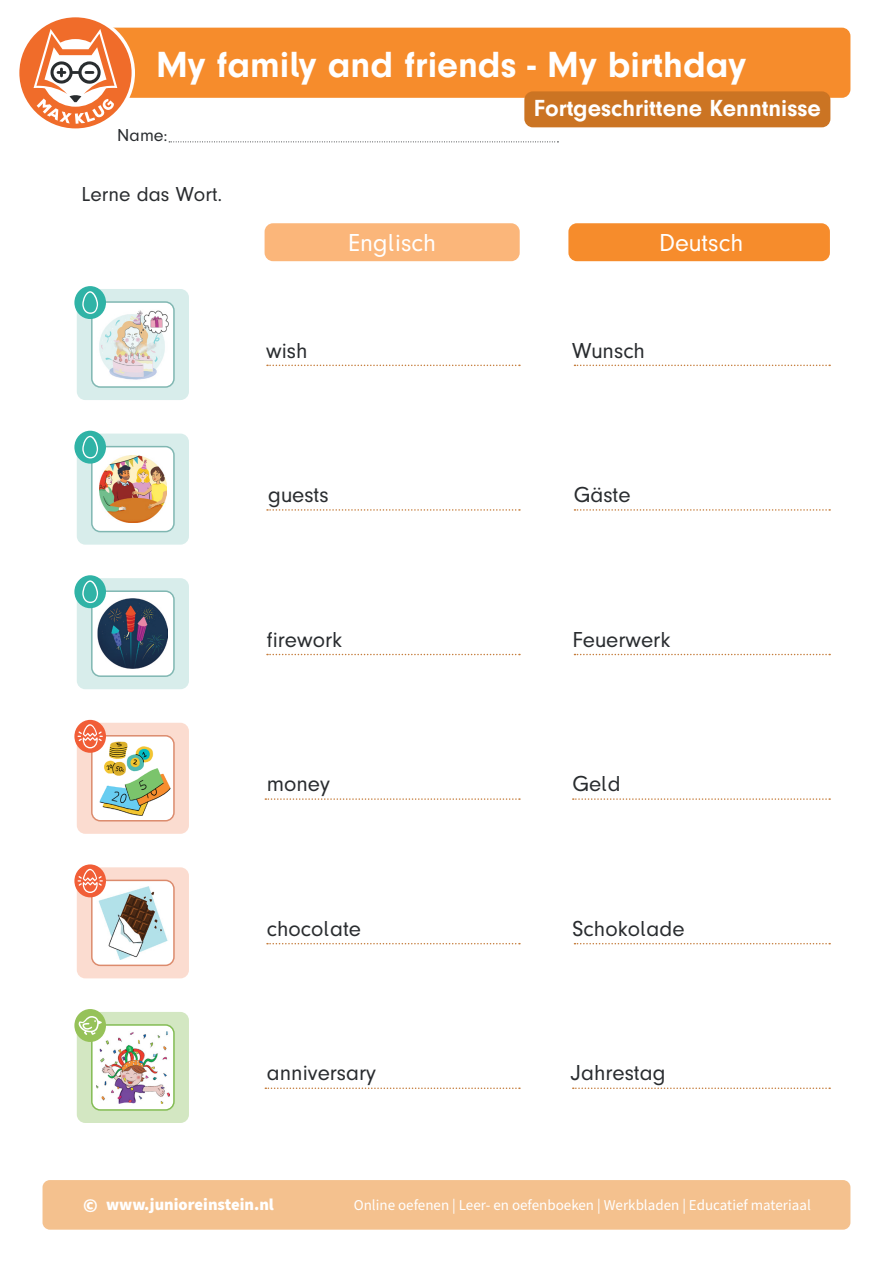
<style>
.page{position:relative;width:893px;height:1263px;background:#fff}
.page>*{position:absolute;margin:0;border:0;box-sizing:border-box;transform-origin:0 0}
.t1{font:700 37.5px "Mk Druckschrift N";color:#fff}
.t2{font:25.5px "Mk Druckschrift N";color:#fff}
.t3{font:700 24px "Mk Druckschrift N";color:#fff}
.t4{font:22.5px "Mk Druckschrift N";color:#292c2f}
.t5{font:21px "Mk Druckschrift N";color:#292c2f}
.t6{font:18px "Mk Druckschrift N";color:#292c2f}
.t7{font:900 16.5px "Source Sans Pro";color:#fff}
.t8{font:15px "Source Sans Pro";color:#fff}
.s1{font-size:19.5px}
</style>
<div class="page">
<div style="left:43px;top:1180px;width:807px;height:50px;background:#f4c18e;border-radius:7px"></div>
<div style="left:75px;top:28px;width:775px;height:70px;background:#f68c2c;border-radius:9px"></div>
<svg style="left:169px;top:141px;width:389px;height:1px"></svg>
<svg style="left:19px;top:17px;width:116px;height:112px"></svg>
<div style="left:524px;top:91px;width:306px;height:36px;background:#cb7423;border-radius:9px"></div>
<svg style="left:267px;top:365px;width:253px;height:1px"></svg>
<svg style="left:574px;top:365px;width:256px;height:1px"></svg>
<svg style="left:265px;top:798px;width:255px;height:2px"></svg>
<svg style="left:573px;top:798px;width:257px;height:2px"></svg>
<svg style="left:267px;top:509px;width:253px;height:2px"></svg>
<svg style="left:574px;top:509px;width:256px;height:2px"></svg>
<svg style="left:267px;top:943px;width:253px;height:1px"></svg>
<svg style="left:574px;top:943px;width:256px;height:1px"></svg>
<svg style="left:267px;top:654px;width:253px;height:1px"></svg>
<svg style="left:574px;top:654px;width:256px;height:1px"></svg>
<svg style="left:265px;top:1087px;width:255px;height:2px"></svg>
<svg style="left:573px;top:1087px;width:257px;height:2px"></svg>
<div style="left:265px;top:223px;width:255px;height:38px;background:#fbb67a;border-radius:9px"></div>
<div style="left:568px;top:223px;width:262px;height:38px;background:#f68c2c;border-radius:9px"></div>
<div style="left:77px;top:1012px;width:112px;height:111px;background:#d3e7c2;border-radius:9px"></div>
<div style="left:92px;top:1025px;width:82px;height:85px;background:#fff;border-radius:9px"></div>
<img style="left:97px;top:1031px;width:72px;height:72px">
<div style="left:91px;top:1024px;width:84px;height:87px;border:2px solid #83bc53;border-radius:9px"></div>
<div style="left:74px;top:1009px;width:32px;height:33px;background:#96c259;border-radius:50%"></div>
<svg style="left:78px;top:1016px;width:24px;height:19px"></svg>
<div style="left:77px;top:867px;width:112px;height:111px;background:#fbdcd0;border-radius:9px"></div>
<div style="left:92px;top:880px;width:82px;height:85px;background:#fff;border-radius:9px"></div>
<img style="left:97px;top:886px;width:71px;height:73px">
<div style="left:91px;top:880px;width:84px;height:86px;border:2px solid #dc8b6d;border-radius:9px"></div>
<svg style="left:74px;top:864px;width:32px;height:33px"></svg>
<svg style="left:78px;top:869px;width:25px;height:24px"></svg>
<div style="left:77px;top:723px;width:112px;height:111px;background:#fbdcd0;border-radius:9px"></div>
<div style="left:92px;top:736px;width:82px;height:85px;background:#fff;border-radius:9px"></div>
<img style="left:98px;top:741px;width:73px;height:74px">
<div style="left:91px;top:735px;width:84px;height:86px;border:2px solid #dc8b6d;border-radius:9px"></div>
<svg style="left:74px;top:720px;width:32px;height:33px"></svg>
<svg style="left:78px;top:724px;width:25px;height:24px"></svg>
<div style="left:77px;top:289px;width:112px;height:111px;background:#d8edeb;border-radius:9px"></div>
<div style="left:77px;top:434px;width:112px;height:111px;background:#d8edeb;border-radius:9px"></div>
<div style="left:77px;top:578px;width:112px;height:111px;background:#d8edeb;border-radius:9px"></div>
<div style="left:92px;top:302px;width:82px;height:85px;background:#fff;border-radius:9px"></div>
<img style="left:95px;top:309px;width:74px;height:71px">
<div style="left:91px;top:301px;width:84px;height:87px;border:2px solid #80b7b2;border-radius:9px"></div>
<div style="left:92px;top:447px;width:82px;height:85px;background:#fff;border-radius:9px"></div>
<img style="left:99px;top:455px;width:67px;height:68px">
<div style="left:91px;top:446px;width:84px;height:86px;border:2px solid #80b7b2;border-radius:9px"></div>
<div style="left:92px;top:591px;width:82px;height:85px;background:#fff;border-radius:9px"></div>
<img style="left:98px;top:599px;width:70px;height:70px">
<div style="left:91px;top:590px;width:84px;height:87px;border:2px solid #80b7b2;border-radius:9px"></div>
<div style="left:74px;top:431px;width:32px;height:33px;background:#30b3a6;border-radius:50%"></div>
<svg style="left:82px;top:436px;width:16px;height:22px"></svg>
<div style="left:74px;top:286px;width:32px;height:33px;background:#30b3a6;border-radius:50%"></div>
<svg style="left:82px;top:291px;width:16px;height:23px"></svg>
<div style="left:74px;top:575px;width:32px;height:33px;background:#30b3a6;border-radius:50%"></div>
<svg style="left:82px;top:580px;width:16px;height:23px"></svg>
<p class="t1" style="left:156px;top:43px;width:591px">My family and friends - My birthday</p>
<p class="t6" style="left:117px;top:125px;width:52px">Name:</p>
<p class="t5" style="left:81px;top:183px;width:142px">Lerne das Wort.</p>
<p class="t3" style="left:534px;top:95px;width:288px">Fortgeschrittene Kenntnisse</p>
<p class="t2" style="left:348px;top:228px;width:90px">Englisch</p>
<p class="t2" style="left:659px;top:228px;width:86px">Deutsch</p>
<p class="t4" style="left:266px;top:338px;width:43px">wish</p>
<p class="t4" style="left:572px;top:338px;width:75px">Wunsch</p>
<p class="t4" style="left:268px;top:483px;width:62px">guests</p>
<p class="t4" style="left:574px;top:483px;width:58px">Gäste</p>
<p class="t4" style="left:267px;top:627px;width:77px">firework</p>
<p class="t4" style="left:573px;top:627px;width:99px">Feuerwerk</p>
<p class="t4" style="left:267px;top:772px;width:65px">money</p>
<p class="t4" style="left:573px;top:772px;width:50px">Geld</p>
<p class="t4" style="left:267px;top:916px;width:96px">chocolate</p>
<p class="t4" style="left:573px;top:916px;width:114px">Schokolade</p>
<p class="t4" style="left:267px;top:1060px;width:111px">anniversary</p>
<p class="t4" style="left:573px;top:1060px;width:94px">Jahrestag</p>
<p class="t7" style="left:83px;top:1193px;width:192px"><span class="s1">©</span> www.junioreinstein.nl</p>
<p class="t8" style="left:354px;top:1195px;width:458px">Online oefenen | Leer- en oefenboeken | Werkbladen | Educatief materiaal</p>
</div>
